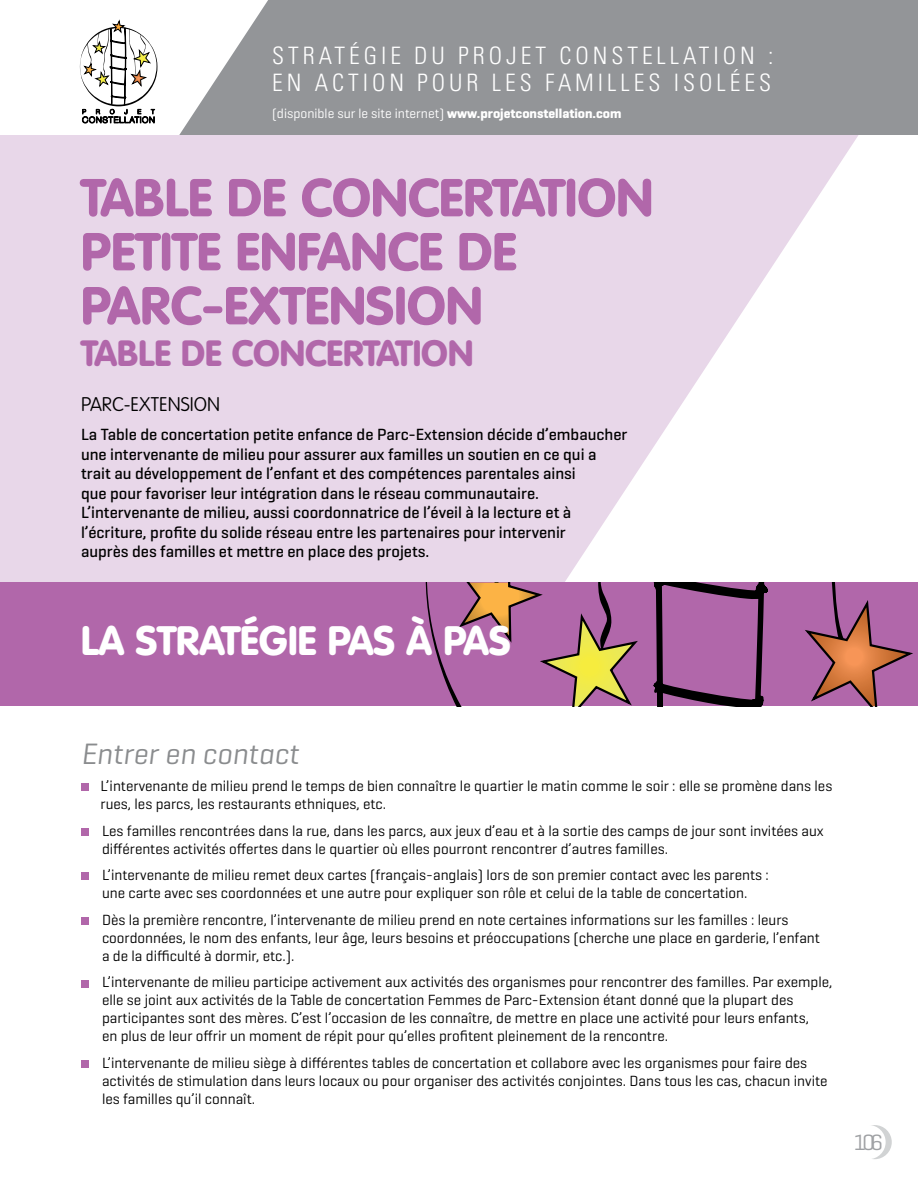
<style>
.page{position:relative;width:918px;height:1188px;background:#fff}
.page>*{position:absolute;margin:0;border:0;box-sizing:border-box;transform-origin:0 0}
.t1{font:900 52.5px/54px "VAG Rounded";color:#b167aa}
.t2{font:900 40.5px "VAG Rounded";color:#fff}
.t3{font:900 36px "VAG Rounded";color:#b167aa}
.t4{font:italic 30px "Geogrotesque";color:#8a8c8e}
.t5{font:300 condensed 24px/27px "Univers LT Std";letter-spacing:.165em;color:#fff}
.t6{font:22.5px "Geogrotesque";color:#9fa1a4}
.t7{font:100 19.5px "VAG Rounded";color:#000}
.t8{font:500 16.5px/19.5px "Geogrotesque";color:#000}
.t9{font:15px/18px "Geogrotesque";color:#000}
.t10{font:13.5px "Geogrotesque";color:#fff}
.s1{font-weight:700}
</style>
<div class="page">
<div style="left:858px;top:1125px;width:34px;height:34px;background:#d1d3d4;border-radius:50%"></div>
<div style="left:852px;top:1125px;width:34px;height:34px;background:#fff;border-radius:50%"></div>
<div style="left:179px;top:0;width:739px;height:135px;background:#939598"></div>
<div style="left:81px;top:783px;width:8px;height:8px;background:#b167aa"></div>
<div style="left:81px;top:828px;width:8px;height:8px;background:#b167aa"></div>
<div style="left:81px;top:873px;width:8px;height:7px;background:#b167aa"></div>
<div style="left:81px;top:917px;width:8px;height:8px;background:#b167aa"></div>
<div style="left:81px;top:980px;width:8px;height:7px;background:#b167aa"></div>
<div style="left:81px;top:1060px;width:8px;height:8px;background:#b167aa"></div>
<svg style="left:0;top:135px;width:859px;height:448px;fill:#e8d7e9"></svg>
<svg style="left:80px;top:19px;width:77px;height:104px"></svg>
<div style="left:0;top:583px;width:918px;height:123px;background:#b167aa"></div>
<svg style="left:426px;top:583px;width:29px;height:121px"></svg>
<svg style="left:455px;top:583px;width:458px;height:123px"></svg>
<h3 class="t5" style="left:272px;top:42px;width:503px">STRATÉGIE DU PROJET CONSTELLATION :<br>EN ACTION POUR LES FAMILLES ISOLÉES</h3>
<p class="t10" style="left:272px;top:105px;width:351px">(disponible sur le site internet) <span class="s1">www.projetconstellation.com</span></p>
<h1 class="t1" style="left:81px;top:170px;width:574px">TABLE DE CONCERTATION<br>PETITE ENFANCE DE<br>PARC-EXTENSION</h1>
<h3 class="t3" style="left:81px;top:332px;width:394px">TABLE DE CONCERTATION</h3>
<h3 class="t7" style="left:81px;top:393px;width:141px">PARC-EXTENSION</h3>
<p class="t8" style="left:81px;top:424px;width:548px">La Table de concertation petite enfance de Parc-Extension décide d’embaucher une intervenante de milieu pour assurer aux familles un soutien en ce qui a trait au développement de l’enfant et des compétences parentales ainsi<br>que pour favoriser leur intégration dans le réseau communautaire.<br>L’intervenante de milieu, aussi coordonnatrice de l’éveil à la lecture et à l’écriture, profite du solide réseau entre les partenaires pour intervenir<br>auprès des familles et mettre en place des projets.</p>
<h2 class="t2" style="left:81px;top:616px;width:431px">LA STRATÉGIE PAS À PAS</h2>
<h3 class="t4" style="left:81px;top:735px;width:219px">Entrer en contact</h3>
<p class="t9" style="left:100px;top:776px;width:733px">L’intervenante de milieu prend le temps de bien connaître le quartier le matin comme le soir : elle se promène dans les rues, les parcs, les restaurants ethniques, etc.</p>
<p class="t9" style="left:102px;top:821px;width:723px">Les familles rencontrées dans la rue, dans les parcs, aux jeux d’eau et à la sortie des camps de jour sont invitées aux différentes activités offertes dans le quartier où elles pourront rencontrer d’autres familles.</p>
<p class="t9" style="left:102px;top:866px;width:668px">L’intervenante de milieu remet deux cartes (français-anglais) lors de son premier contact avec les parents : une carte avec ses coordonnées et une autre pour expliquer son rôle et celui de la table de concertation.</p>
<p class="t9" style="left:102px;top:910px;width:720px">Dès la première rencontre, l’intervenante de milieu prend en note certaines informations sur les familles : leurs coordonnées, le nom des enfants, leur âge, leurs besoins et préoccupations (cherche une place en garderie, l’enfant a de la difficulté à dormir, etc.).</p>
<p class="t9" style="left:102px;top:973px;width:732px">L’intervenante de milieu participe activement aux activités des organismes pour rencontrer des familles. Par exemple, elle se joint aux activités de la Table de concertation Femmes de Parc-Extension étant donné que la plupart des participantes sont des mères. C’est l’occasion de les connaître, de mettre en place une activité pour leurs enfants,<br>en plus de leur offrir un moment de répit pour qu’elles profitent pleinement de la rencontre.</p>
<p class="t9" style="left:102px;top:1054px;width:727px">L’intervenante de milieu siège à différentes tables de concertation et collabore avec les organismes pour faire des activités de stimulation dans leurs locaux ou pour organiser des activités conjointes. Dans tous les cas, chacun invite les familles qu’il connaît.</p>
<h3 class="t6" style="left:854px;top:1128px;width:31px">106</h3>
</div>
